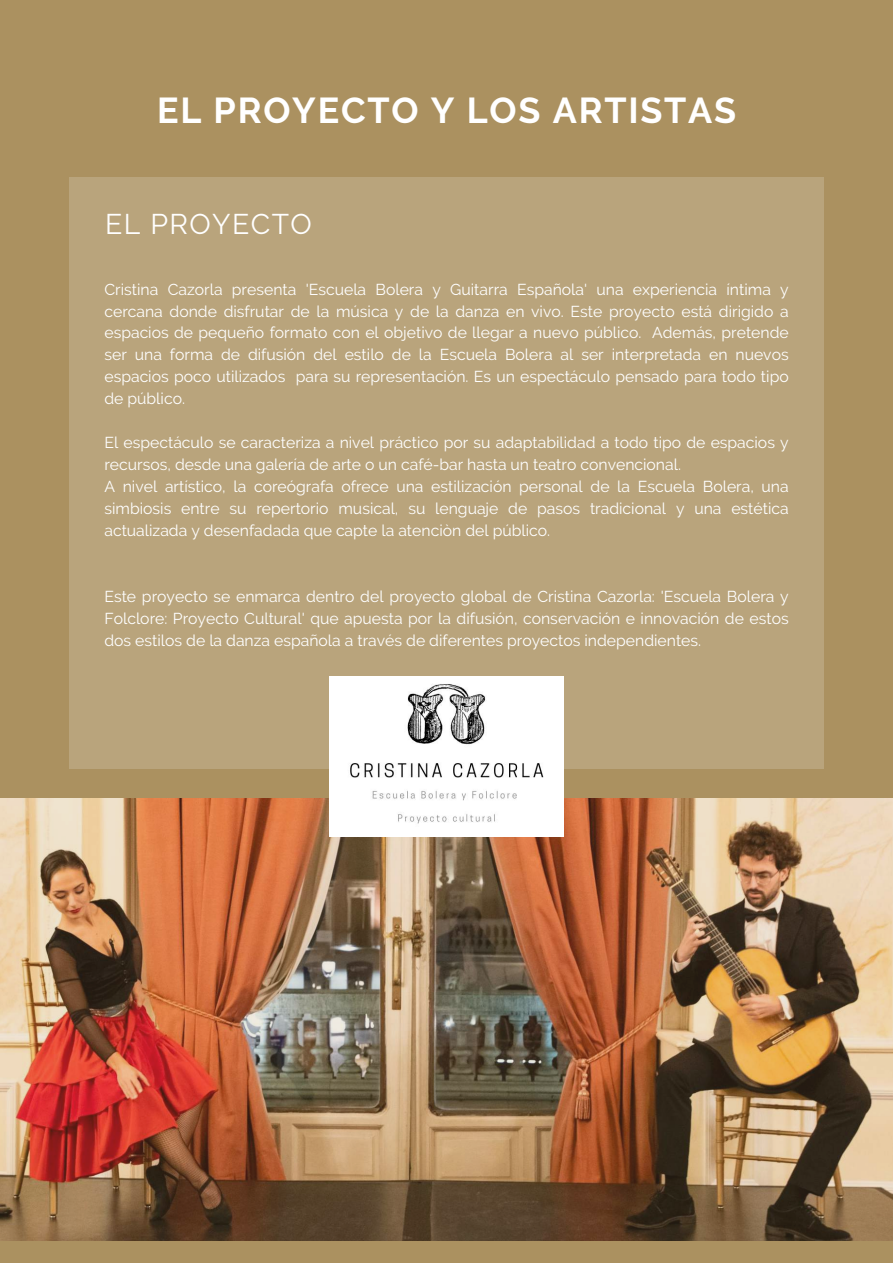
<style>
.page{position:relative;width:893px;height:1263px;background:#ab9160}
.page>*{position:absolute;margin:0;border:0;box-sizing:border-box;transform-origin:0 0}
.t1{font:700 35.92px "Raleway";letter-spacing:.05em;color:#fff}
.t2{font:28.42px "Raleway";letter-spacing:.05em;color:#fff}
.t3{font:15.75px/21.9px "Raleway";color:#fff;text-align:justify}
</style>
<div class="page">
<div style="left:69px;top:177px;width:754px;height:591px;background:#b9a47c"></div>
<img style="left:0;top:798px;width:893px;height:443px">
<img style="left:330px;top:676px;width:234px;height:160px">
<h1 class="t1" style="left:157px;top:90px;width:580px">EL PROYECTO Y LOS ARTISTAS</h1>
<h2 class="t2" style="left:105px;top:208px;width:208px">EL PROYECTO</h2>
<p class="t3" style="left:104px;top:278px;width:686px">Cristina Cazorla presenta 'Escuela Bolera y Guitarra Española' una experiencia íntima y cercana donde disfrutar de la música y de la danza en vivo. Este proyecto está dirigido a espacios de pequeño formato con el objetivo de llegar a nuevo público. Además, pretende ser una forma de difusión del estilo de la Escuela Bolera al ser interpretada en nuevos espacios poco utilizados para su representación. Es un espectáculo pensado para todo tipo de público.</p>
<p class="t3" style="left:104px;top:432px;width:686px;text-align:left">El espectáculo se caracteriza a nivel práctico por su adaptabilidad a todo tipo de espacios y recursos, desde una galería de arte o un café-bar hasta un teatro convencional.<br>A nivel artístico, la coreógrafa ofrece una estilización personal de la Escuela Bolera, una simbiosis entre su repertorio musical, su lenguaje de pasos tradicional y una estética actualizada y desenfadada que capte la atenciòn del público.</p>
<p class="t3" style="left:104px;top:585px;width:686px">Este proyecto se enmarca dentro del proyecto global de Cristina Cazorla: 'Escuela Bolera y Folclore: Proyecto Cultural' que apuesta por la difusión, conservación e innovación de estos dos estilos de la danza española a través de diferentes proyectos independientes.</p>
</div>
